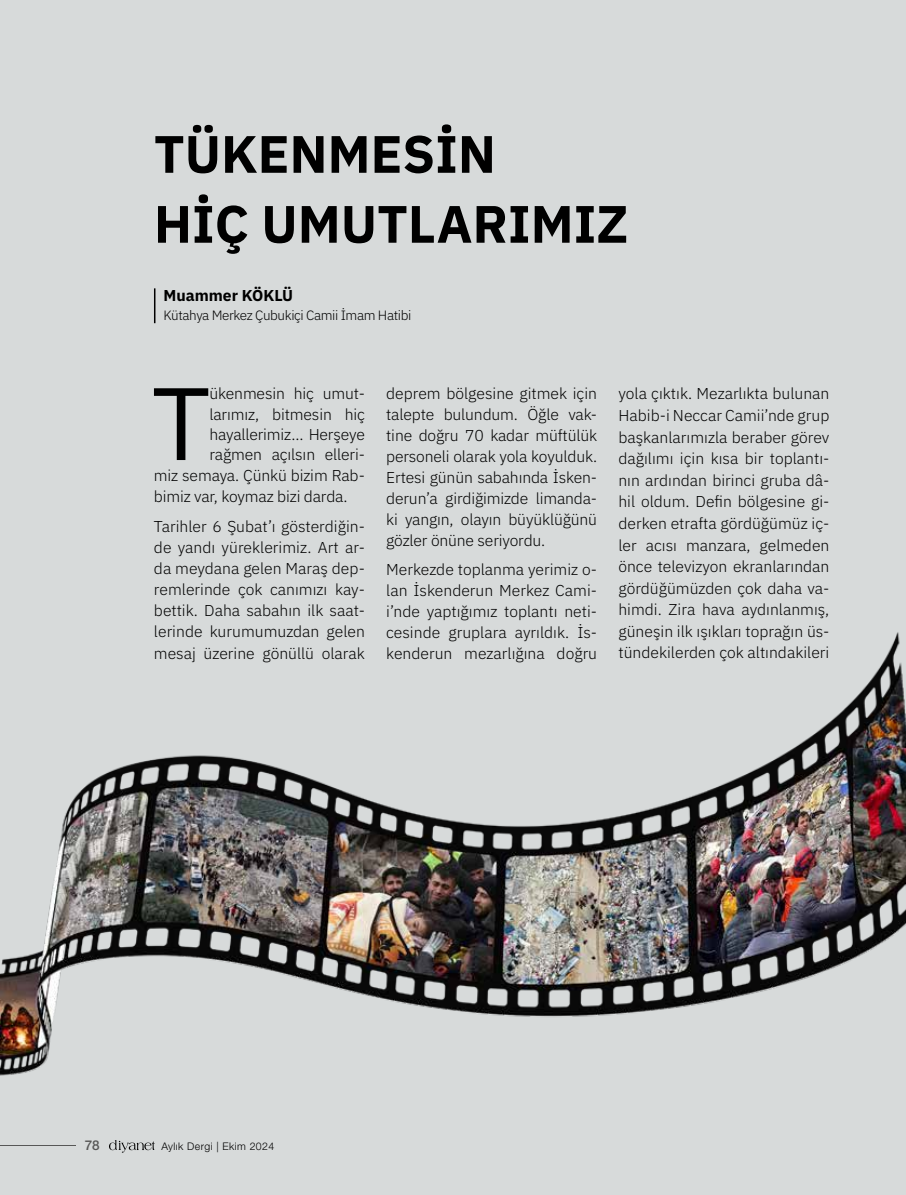
<style>
.page{position:relative;width:906px;height:1195px;background:#d7dada}
.page>*{position:absolute;margin:0;border:0;box-sizing:border-box;transform-origin:0 0}
.t1{font:102.75px "IBM Plex Sans";color:#000}
.t2{font:700 52.5px/69.9px "IBM Plex Sans";color:#000}
.t3{font:300 15.75px/21.6px "IBM Plex Sans";letter-spacing:-.01em;color:#000;text-align:justify}
.t4{font:700 15.75px "IBM Plex Sans";color:#000}
.t5{font:300 13.5px "IBM Plex Sans";letter-spacing:-.03em;color:#000}
.t6{font:500 13.5px "Helvetica Neue LT Pro";color:#575756}
.t7{font:300 10.5px "Helvetica Neue LT Pro";letter-spacing:.04em;color:#000}
</style>
<div class="page">
<hr style="left:154px;top:288px;width:1px;height:35px;background:#000">
<img style="left:0;top:632px;width:906px;height:444px">
<hr style="left:0;top:1145px;width:75px;height:1px;background:#575756">
<svg style="left:109px;top:1140px;width:46px;height:13px"></svg>
<h2 class="t2" style="left:154px;top:115px;width:476px">TÜKENMESİN<br>HİÇ UMUTLARIMIZ</h2>
<p class="t4" style="left:163px;top:282px;width:131px">Muammer KÖKLÜ</p>
<p class="t5" style="left:163px;top:305px;width:249px">Kütahya Merkez Çubukiçi Camii İmam Hatibi</p>
<h1 class="t1" style="left:152px;top:345px;width:60px">T</h1>
<p class="t3" style="left:209px;top:382px;width:157px">ükenmesin hiç umut-</p>
<p class="t3" style="left:209px;top:402px;width:157px">larımız, bitmesin hiç</p>
<p class="t3" style="left:209px;top:422px;width:157px">hayallerimiz... Herşeye</p>
<p class="t3" style="left:209px;top:442px;width:157px">rağmen açılsın elleri-</p>
<p class="t3" style="left:154px;top:463px;width:212px">miz semaya. Çünkü bizim Rab-</p>
<p class="t3" style="left:154px;top:484px;width:195px">bimiz var, koymaz bizi darda.</p>
<p class="t3" style="left:154px;top:514px;width:212px;line-height:21.1px">Tarihler 6 Şubat’ı gösterdiğin&shy;de yandı yüreklerimiz. Art ar&shy;da meydana gelen Maraş dep&shy;remlerinde çok canımızı kay&shy;bettik. Daha sabahın ilk saat&shy;lerinde kurumumuzdan gelen mesaj üzerine gönüllü olarak</p>
<p class="t3" style="left:386px;top:382px;width:212px;line-height:20.9px">deprem bölgesine gitmek için talepte bulundum. Öğle vak&shy;tine doğru 70 kadar müftülük personeli olarak yola koyulduk.<br>Ertesi günün sabahında İsken&shy;derun’a girdiğimizde limanda&shy;ki yangın, olayın büyüklüğünü gözler önüne seriyordu.</p>
<p class="t3" style="left:386px;top:558px;width:212px;line-height:20.9px">Merkezde toplanma yerimiz o&shy;lan İskenderun Merkez Cami&shy;i’nde yaptığımız toplantı neti&shy;cesinde gruplara ayrıldık. İs&shy;kenderun mezarlığına doğru</p>
<p class="t3" style="left:618px;top:382px;width:212px">yola çıktık. Mezarlıkta bulunan Habib-i Neccar Camii’nde grup başkanlarımızla beraber görev dağılımı için kısa bir toplantı&shy;nın ardından birinci gruba dâ&shy;hil oldum. Defin bölgesine gi&shy;derken etrafta gördüğümüz iç&shy;ler acısı manzara, gelmeden önce televizyon ekranlarından gördüğümüzden çok daha va&shy;himdi. Zira hava aydınlanmış, güneşin ilk ışıkları toprağın üs&shy;tündekilerden çok altındakileri</p>
<p class="t6" style="left:85px;top:1137px;width:17px">78</p>
<p class="t7" style="left:161px;top:1139px;width:114px">Aylık Dergi | Ekim 2024</p>
</div>
